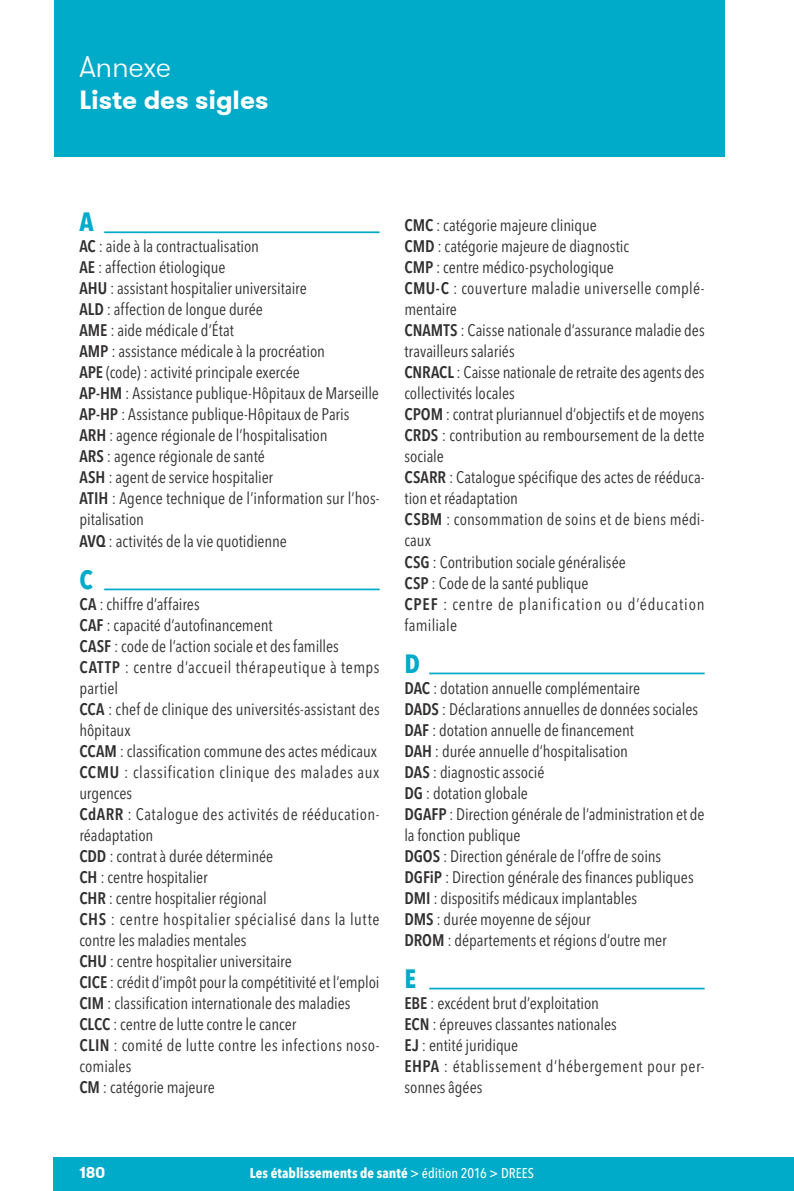
<style>
.page{position:relative;width:794px;height:1191px;background:#fff}
.page>*{position:absolute;margin:0;border:0;box-sizing:border-box;transform-origin:0 0}
.t1{font:300 29.75px "GT Walsheim";letter-spacing:-.01em;color:#fff}
.t2{font:700 26.25px "GT Walsheim";letter-spacing:-.005em;color:#fff}
.t3{font:700 condensed 26.25px "Avenir Next LT Pro";color:#00abca}
.t4{font:condensed 16.62px/21px "Avenir Next LT Pro";color:#312f30}
.t5{font:700 15.75px "GT Walsheim";color:#fff}
.t6{font:700 condensed 14px "Avenir Next LT Pro";letter-spacing:.005em;color:#fff}
.s1{font-weight:600}
.s2{font-weight:500}
</style>
<div class="page">
<div style="left:54px;top:1157px;width:740px;height:34px;background:#00abca"></div>
<div style="left:54px;top:0;width:670px;height:156px;background:#00abca"></div>
<hr style="left:104px;top:231px;width:275px;height:2px;background:#00abca">
<hr style="left:104px;top:588px;width:275px;height:2px;background:#00abca">
<hr style="left:429px;top:672px;width:275px;height:2px;background:#00abca">
<hr style="left:429px;top:987px;width:275px;height:2px;background:#00abca">
<h1 class="t1" style="left:79px;top:48px;width:93px">Annexe</h1>
<h2 class="t2" style="left:79px;top:83px;width:191px">Liste des sigles</h2>
<h2 class="t3" style="left:79px;top:206px;width:16px">A</h2>
<p class="t4" style="left:79px;top:236px;width:302px"><span class="s1">AC</span> : aide à la contractualisation<br><span class="s1">AE</span> : affection étiologique<br><span class="s1">AHU</span> : assistant hospitalier universitaire<br><span class="s1">ALD</span> : affection de longue durée<br><span class="s1">AME</span> : aide médicale d’État<br><span class="s1">AMP</span> : assistance médicale à la procréation<br><span class="s1">APE</span> (code) : activité principale exercée<br><span class="s1">AP-HM</span> : Assistance publique-Hôpitaux de Marseille <span class="s1">AP-HP</span> : Assistance publique-Hôpitaux de Paris <span class="s1">ARH</span> : agence régionale de l’hospitalisation<br><span class="s1">ARS</span> : agence régionale de santé<br><span class="s1">ASH</span> : agent de service hospitalier<br><span class="s1">ATIH</span> : Agence technique de l’information sur l’hos&shy;pitalisation<br><span class="s1">AVQ</span> : activités de la vie quotidienne</p>
<h2 class="t3" style="left:79px;top:563px;width:15px">C</h2>
<p class="t4" style="left:79px;top:593px;width:302px"><span class="s1">CA</span> : chiffre d’affaires<br><span class="s1">CAF</span> : capacité d’autofinancement<br><span class="s1">CASF</span> : code de l’action sociale et des familles <span class="s1">CATTP</span> : centre d’accueil thérapeutique à temps partiel<br><span class="s1">CCA</span> : chef de clinique des universités-assistant des hôpitaux<br><span class="s1">CCAM</span> : classification commune des actes médicaux <span class="s1">CCMU</span> : classification clinique des malades aux urgences<br><span class="s1">CdARR</span> : Catalogue des activités de rééducation&shy;réadaptation<br><span class="s1">CDD</span> : contrat à durée déterminée<br><span class="s1">CH</span> : centre hospitalier<br><span class="s1">CHR</span> : centre hospitalier régional<br><span class="s1">CHS</span> : centre hospitalier spécialisé dans la lutte contre les maladies mentales<br><span class="s1">CHU</span> : centre hospitalier universitaire<br><span class="s1">CICE</span> : crédit d’impôt pour la compétitivité et l’emploi <span class="s1">CIM</span> : classification internationale des maladies <span class="s1">CLCC</span> : centre de lutte contre le cancer<br><span class="s1">CLIN</span> : comité de lutte contre les infections noso&shy;comiales<br><span class="s1">CM</span> : catégorie majeure</p>
<p class="t4" style="left:404px;top:215px;width:302px"><span class="s1">CMC</span> : catégorie majeure clinique<br><span class="s1">CMD</span> : catégorie majeure de diagnostic<br><span class="s1">CMP</span> : centre médico-psychologique<br><span class="s1">CMU-C</span> : couverture maladie universelle complé&shy;mentaire<br><span class="s1">CNAMTS</span> : Caisse nationale d’assurance maladie des travailleurs salariés<br><span class="s1">CNRACL</span> : Caisse nationale de retraite des agents des collectivités locales<br><span class="s1">CPOM</span> : contrat pluriannuel d’objectifs et de moyens <span class="s1">CRDS</span> : contribution au remboursement de la dette sociale<br><span class="s1">CSARR</span> : Catalogue spécifique des actes de rééduca&shy;tion et réadaptation<br><span class="s1">CSBM</span> : consommation de soins et de biens médi&shy;caux<br><span class="s1">CSG</span> : Contribution sociale généralisée<br><span class="s1">CSP</span> : Code de la santé publique<br><span class="s1">CPEF</span> : centre de planification ou d’éducation familiale</p>
<h2 class="t3" style="left:404px;top:647px;width:17px">D</h2>
<p class="t4" style="left:404px;top:677px;width:302px"><span class="s1">DAC</span> : dotation annuelle complémentaire<br><span class="s1">DADS</span> : Déclarations annuelles de données sociales <span class="s1">DAF</span> : dotation annuelle de financement<br><span class="s1">DAH</span> : durée annuelle d’hospitalisation<br><span class="s1">DAS</span> : diagnostic associé<br><span class="s1">DG</span> : dotation globale<br><span class="s1">DGAFP</span> : Direction générale de l’administration et de la fonction publique<br><span class="s1">DGOS</span> : Direction générale de l’offre de soins<br><span class="s1">DGFiP</span> : Direction générale des finances publiques <span class="s1">DMI</span> : dispositifs médicaux implantables<br><span class="s1">DMS</span> : durée moyenne de séjour<br><span class="s1">DROM</span> : départements et régions d’outre mer</p>
<h2 class="t3" style="left:404px;top:962px;width:13px">E</h2>
<p class="t4" style="left:404px;top:992px;width:302px"><span class="s1">EBE</span> : excédent brut d’exploitation<br><span class="s1">ECN</span> : épreuves classantes nationales<br><span class="s1">EJ</span> : entité juridique<br><span class="s1">EHPA</span> : établissement d’hébergement pour per&shy;sonnes âgées</p>
<p class="t5" style="left:79px;top:1162px;width:27px">180</p>
<p class="t6" style="left:250px;top:1165px;width:286px">Les établissements de santé <span class="s2">&gt; édition 2016 &gt; DREES</span></p>
</div>
